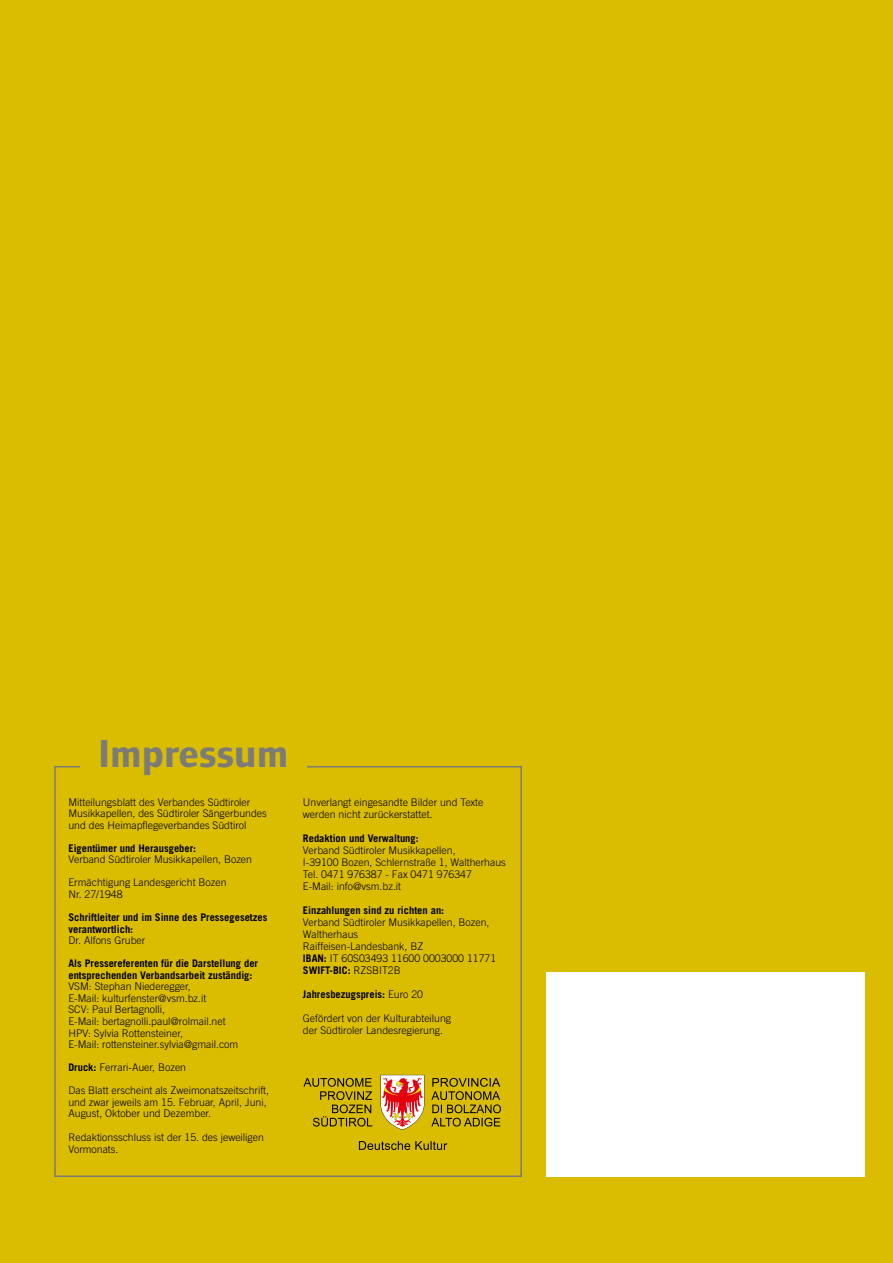
<style>
.page{position:relative;width:893px;height:1263px;background:#dabc00}
.page>*{position:absolute;margin:0;border:0;box-sizing:border-box;transform-origin:0 0}
.t1{font:700 40.5px "Foundry Form Sans";color:#7b7b7a}
.t2{font:300 10.5px/12px "Trade Gothic";color:#000}
.t3{font:700 10.5px/11.6px "Trade Gothic";color:#000}
.s1{font-weight:700}
.s2{font-weight:300}
</style>
<div class="page">
<div style="left:54px;top:766px;width:468px;height:411px;border:2px solid #7b7b7a"></div>
<div style="left:80px;top:736px;width:226px;height:41px;background:#dabc00"></div>
<div style="left:546px;top:973px;width:319px;height:204px;background:#fff"></div>
<svg style="left:431px;top:1078px;width:70px;height:48px;background:#a89100"></svg>
<svg style="left:303px;top:1078px;width:69px;height:48px;background:#b09700"></svg>
<svg style="left:381px;top:1075px;width:43px;height:55px"></svg>
<svg style="left:359px;top:1141px;width:88px;height:9px"></svg>
<h1 class="t1" style="left:98px;top:731px;width:192px">Impressum</h1>
<p class="t2" style="left:68px;top:796px;width:200px;line-height:11.6px">Mitteilungsblatt des Verbandes Südtiroler<br>Musikkapellen, des Südtiroler Sängerbundes und des Heimapflegeverbandes Südtirol</p>
<p class="t3" style="left:68px;top:842px;width:129px">Eigentümer und Herausgeber:</p>
<p class="t2" style="left:68px;top:848px;width:185px;line-height:23.1px">Verband Südtiroler Musikkapellen, Bozen<br>Ermächtigung Landesgericht Bozen</p>
<p class="t2" style="left:68px;top:888px;width:56px">Nr. 27/1948</p>
<p class="t3" style="left:68px;top:911px;width:200px">Schriftleiter und im Sinne des Pressegesetzes verantwortlich:</p>
<p class="t2" style="left:68px;top:934px;width:78px">Dr. Alfons Gruber</p>
<p class="t3" style="left:68px;top:957px;width:191px">Als Pressereferenten für die Darstellung der entsprechenden Verbandsarbeit zuständig:</p>
<p class="t2" style="left:68px;top:981px;width:171px;line-height:11.6px">VSM: Stephan Niederegger,<br>E-Mail: kulturfenster@vsm.bz.it<br>SCV: Paul Bertagnolli,<br>E-Mail: bertagnolli.paul@rolmail.net HPV: Sylvia Rottensteiner,<br>E-Mail: rottensteiner.sylvia@gmail.com</p>
<p class="t2" style="left:68px;top:1061px;width:119px"><span class="s1">Druck:</span> Ferrari-Auer, Bozen</p>
<p class="t2" style="left:68px;top:1085px;width:202px;line-height:11.6px">Das Blatt erscheint als Zweimonatszeitschrift, und zwar jeweils am 15. Februar, April, Juni,<br>August, Oktober und Dezember.</p>
<p class="t2" style="left:68px;top:1131px;width:197px">Redaktionsschluss ist der 15. des jeweiligen<br>Vormonats.</p>
<p class="t2" style="left:303px;top:796px;width:182px">Unverlangt eingesandte Bilder und Texte werden nicht zurückerstattet.</p>
<p class="t3" style="left:303px;top:832px;width:117px">Redaktion und Verwaltung:</p>
<p class="t2" style="left:303px;top:844px;width:204px">Verband Südtiroler Musikkapellen,<br>I-39100 Bozen, Schlernstraße 1, Waltherhaus Tel. 0471 976387 - Fax 0471 976347<br>E-Mail: info@vsm.bz.it</p>
<p class="t3" style="left:303px;top:904px;width:143px">Einzahlungen sind zu richten an:</p>
<p class="t2" style="left:303px;top:916px;width:195px">Verband Südtiroler Musikkapellen, Bozen,<br>Waltherhaus<br>Raiffeisen-Landesbank, BZ<br><span class="s1">IBAN:</span> IT 60S03493 11600 0003000 11771<br><span class="s1">SWIFT-BIC:</span> RZSBIT2B</p>
<p class="t3" style="left:303px;top:988px;width:122px">Jahresbezugspreis: <span class="s2">Euro 20</span></p>
<p class="t2" style="left:303px;top:1012px;width:150px">Gefördert von der Kulturabteilung der Südtiroler Landesregierung.</p>
</div>
